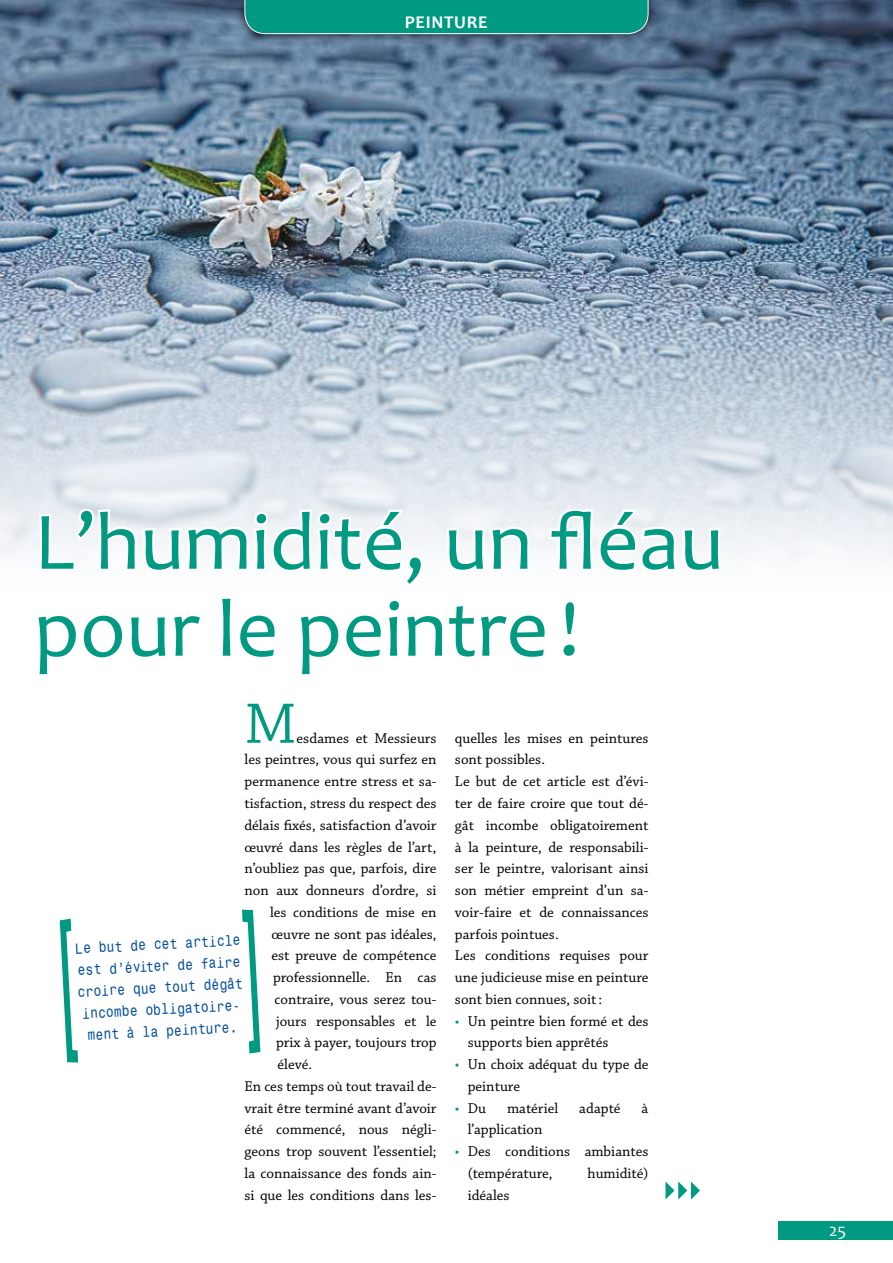
<style>
.page{position:relative;width:893px;height:1263px;background:#fff}
.page>*{position:absolute;margin:0;border:0;box-sizing:border-box;transform-origin:0 0}
.t1{font:82.5px/87px "Candara";color:#009982}
.t2{font:60px "Chaparral Pro";color:#009982}
.t3{font:700 18px "Candara";letter-spacing:.04em;color:#fff}
.t4{font:18px "Candara";color:#fff}
.t5{font:15px/21.8px "Chaparral Pro";color:#000}
.t6{font:13.5px/21.8px "Monospace Typewriter";color:#004d9d;text-align:center}
.s1{color:#009982}
</style>
<div class="page">
<img style="left:1px;top:0;width:892px;height:559px">
<div style="left:778px;top:1221px;width:115px;height:19px;background:#009982"></div>
<div style="left:235px;top:0;width:423px;height:44px;background:#000;opacity:.75"></div>
<div style="left:244px;top:0;width:405px;height:34px;background:#009982"></div>
<svg style="left:665px;top:1181px;width:35px;height:18px"></svg>
<svg style="left:33px;top:506px;width:690px;height:53px"></svg>
<svg style="left:60px;top:919px;width:18px;height:143px"></svg>
<svg style="left:242px;top:910px;width:18px;height:143px"></svg>
<img style="left:0;top:0;width:1px;height:630px">
<p class="t3" style="left:405px;top:11px;width:84px">PEINTURE</p>
<h1 class="t1" style="left:34px;top:498px;width:691px">L’humidité, un fléau pour le peintre!</h1>
<h2 class="t2" style="left:244px;top:690px;width:54px">M</h2>
<p class="t5" style="left:297px;top:728px;width:141px">esdames et Messieurs</p>
<p class="t5" style="left:244px;top:749px;width:193px">les peintres, vous qui surfez en</p>
<p class="t5" style="left:244px;top:771px;width:194px">permanence entre stress et sa-</p>
<p class="t5" style="left:244px;top:793px;width:194px">tisfaction, stress du respect des</p>
<p class="t5" style="left:244px;top:815px;width:194px">délais fixés, satisfaction d’avoir</p>
<p class="t5" style="left:244px;top:836px;width:194px">œuvré dans les règles de l’art,</p>
<p class="t5" style="left:244px;top:858px;width:194px">n’oubliez pas que, parfois, dire</p>
<p class="t5" style="left:244px;top:880px;width:193px">non aux donneurs d’ordre, si</p>
<p class="t5" style="left:270px;top:902px;width:168px">les conditions de mise en</p>
<p class="t5" style="left:271px;top:923px;width:167px">œuvre ne sont pas idéales,</p>
<p class="t5" style="left:271px;top:945px;width:167px">est preuve de compétence</p>
<p class="t5" style="left:273px;top:967px;width:165px">professionnelle. En cas</p>
<p class="t5" style="left:274px;top:989px;width:164px">contraire, vous serez tou-</p>
<p class="t5" style="left:276px;top:1010px;width:162px">jours responsables et le</p>
<p class="t5" style="left:276px;top:1032px;width:162px">prix à payer, toujours trop</p>
<p class="t5" style="left:277px;top:1054px;width:36px">élevé.</p>
<p class="t5" style="left:244px;top:1076px;width:193px">En ces temps où tout travail de-</p>
<p class="t5" style="left:244px;top:1097px;width:193px">vrait être terminé avant d’avoir</p>
<p class="t5" style="left:244px;top:1119px;width:194px">été commencé, nous négli-</p>
<p class="t5" style="left:244px;top:1141px;width:193px">geons trop souvent l’essentiel;</p>
<p class="t5" style="left:244px;top:1163px;width:193px">la connaissance des fonds ain-</p>
<p class="t5" style="left:244px;top:1184px;width:193px">si que les conditions dans les-</p>
<p class="t6" style="left:75px;top:937px;width:167px;rotate:-3deg">Le but de cet article est d’éviter de faire croire que tout dégât incombe obligatoire&shy;ment à la peinture.</p>
<p class="t5" style="left:455px;top:728px;width:195px">quelles les mises en peintures sont possibles.<br>Le but de cet article est d’évi&shy;ter de faire croire que tout dé&shy;gât incombe obligatoirement à la peinture, de responsabili&shy;ser le peintre, valorisant ainsi son métier empreint d’un sa&shy;voir-faire et de connaissances parfois pointues.<br>Les conditions requises pour une judicieuse mise en peinture sont bien connues, soit:</p>
<p class="t5" style="left:468px;top:1010px;width:182px;text-indent:-13px"><span class="s1">•</span> Un peintre bien formé et des supports bien apprêtés</p>
<p class="t5" style="left:468px;top:1054px;width:182px;text-indent:-13px"><span class="s1">•</span> Un choix adéquat du type de peinture</p>
<p class="t5" style="left:455px;top:1097px;width:33px"><span class="s1">•</span> Du</p>
<p class="t5" style="left:507px;top:1097px;width:53px">matériel</p>
<p class="t5" style="left:579px;top:1097px;width:43px">adapté</p>
<p class="t5" style="left:642px;top:1097px;width:8px">à</p>
<p class="t5" style="left:468px;top:1119px;width:76px">l’application</p>
<p class="t5" style="left:468px;top:1141px;width:182px;text-indent:-13px"><span class="s1">•</span> Des conditions ambiantes (température,</p>
<p class="t5" style="left:587px;top:1163px;width:62px">humidité)</p>
<p class="t5" style="left:468px;top:1184px;width:43px">idéales</p>
<p class="t4" style="left:829px;top:1218px;width:19px">25</p>
</div>
